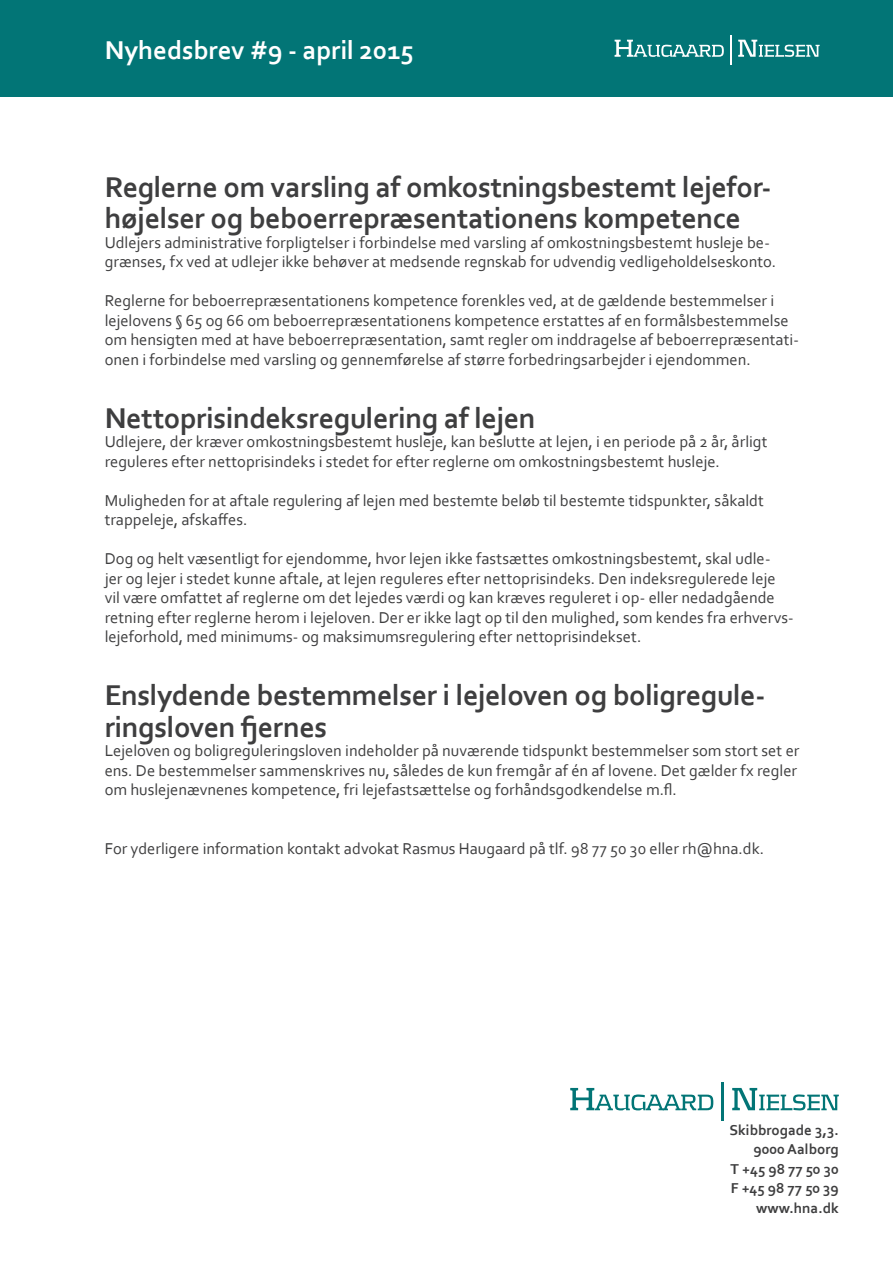
<style>
.page{position:relative;width:893px;height:1263px;background:#fff}
.page>*{position:absolute;margin:0;border:0;box-sizing:border-box;transform-origin:0 0}
.t1{font:700 30px/31.5px "Corbel";letter-spacing:-.01em;color:#3e3e3f}
.t2{font:700 27px "Corbel";color:#fff}
.t3{font:16.5px/19.5px "Corbel";color:#3e3e3f}
.t4{font:700 15px/19.5px "Corbel";color:#3e3e3f;text-align:right}
</style>
<div class="page">
<div style="left:0;top:0;width:893px;height:97px;background:#027576"></div>
<svg style="left:615px;top:40px;width:109px;height:17px"></svg>
<hr style="left:730px;top:36px;width:2px;height:29px;background:#fff">
<svg style="left:738px;top:40px;width:82px;height:17px"></svg>
<svg style="left:570px;top:1088px;width:143px;height:22px"></svg>
<hr style="left:721px;top:1083px;width:3px;height:38px;background:#027576">
<svg style="left:732px;top:1088px;width:107px;height:22px"></svg>
<h2 class="t2" style="left:105px;top:33px;width:311px">Nyhedsbrev #9 - april 2015</h2>
<h1 class="t1" style="left:105px;top:170px;width:668px">Reglerne om varsling af omkostningsbestemt lejefor&shy;højelser og beboerrepræsentationens kompetence</h1>
<p class="t3" style="left:105px;top:232px;width:673px">Udlejers administrative forpligtelser i forbindelse med varsling af omkostningsbestemt husleje be&shy;grænses, fx ved at udlejer ikke behøver at medsende regnskab for udvendig vedligeholdelseskonto.</p>
<p class="t3" style="left:105px;top:291px;width:696px">Reglerne for beboerrepræsentationens kompetence forenkles ved, at de gældende bestemmelser i lejelovens § 65 og 66 om beboerrepræsentationens kompetence erstattes af en formålsbestemmelse om hensigten med at have beboerrepræsentation, samt regler om inddragelse af beboerrepræsentati&shy;onen i forbindelse med varsling og gennemførelse af større forbedringsarbejder i ejendommen.</p>
<h1 class="t1" style="left:105px;top:401px;width:432px">Nettoprisindeksregulering af lejen</h1>
<p class="t3" style="left:105px;top:432px;width:664px">Udlejere, der kræver omkostningsbestemt husleje, kan beslutte at lejen, i en periode på 2 år, årligt reguleres efter nettoprisindeks i stedet for efter reglerne om omkostningsbestemt husleje.</p>
<p class="t3" style="left:105px;top:490px;width:661px">Muligheden for at aftale regulering af lejen med bestemte beløb til bestemte tidspunkter, såkaldt trappeleje, afskaffes.</p>
<p class="t3" style="left:105px;top:549px;width:691px">Dog og helt væsentligt for ejendomme, hvor lejen ikke fastsættes omkostningsbestemt, skal udle-<br>jer og lejer i stedet kunne aftale, at lejen reguleres efter nettoprisindeks. Den indeksregulerede leje vil være omfattet af reglerne om det lejedes værdi og kan kræves reguleret i op- eller nedadgående retning efter reglerne herom i lejeloven. Der er ikke lagt op til den mulighed, som kendes fra erhvervs&shy;lejeforhold, med minimums- og maksimumsregulering efter nettoprisindekset.</p>
<h1 class="t1" style="left:105px;top:679px;width:662px">Enslydende bestemmelser i lejeloven og boligregule&shy;ringsloven fjernes</h1>
<p class="t3" style="left:105px;top:741px;width:696px">Lejeloven og boligreguleringsloven indeholder på nuværende tidspunkt bestemmelser som stort set er ens. De bestemmelser sammenskrives nu, således de kun fremgår af én af lovene. Det gælder fx regler om huslejenævnenes kompetence, fri lejefastsættelse og forhåndsgodkendelse m.fl.</p>
<p class="t3" style="left:105px;top:838px;width:661px">For yderligere information kontakt advokat Rasmus Haugaard på tlf. 98 77 50 30 eller rh@hna.dk.</p>
<p class="t4" style="left:729px;top:1119px;width:111px">Skibbrogade 3,3.<br>9000 Aalborg<br>T +45 98 77 50 30<br>F +45 98 77 50 39 www.hna.dk</p>
</div>
